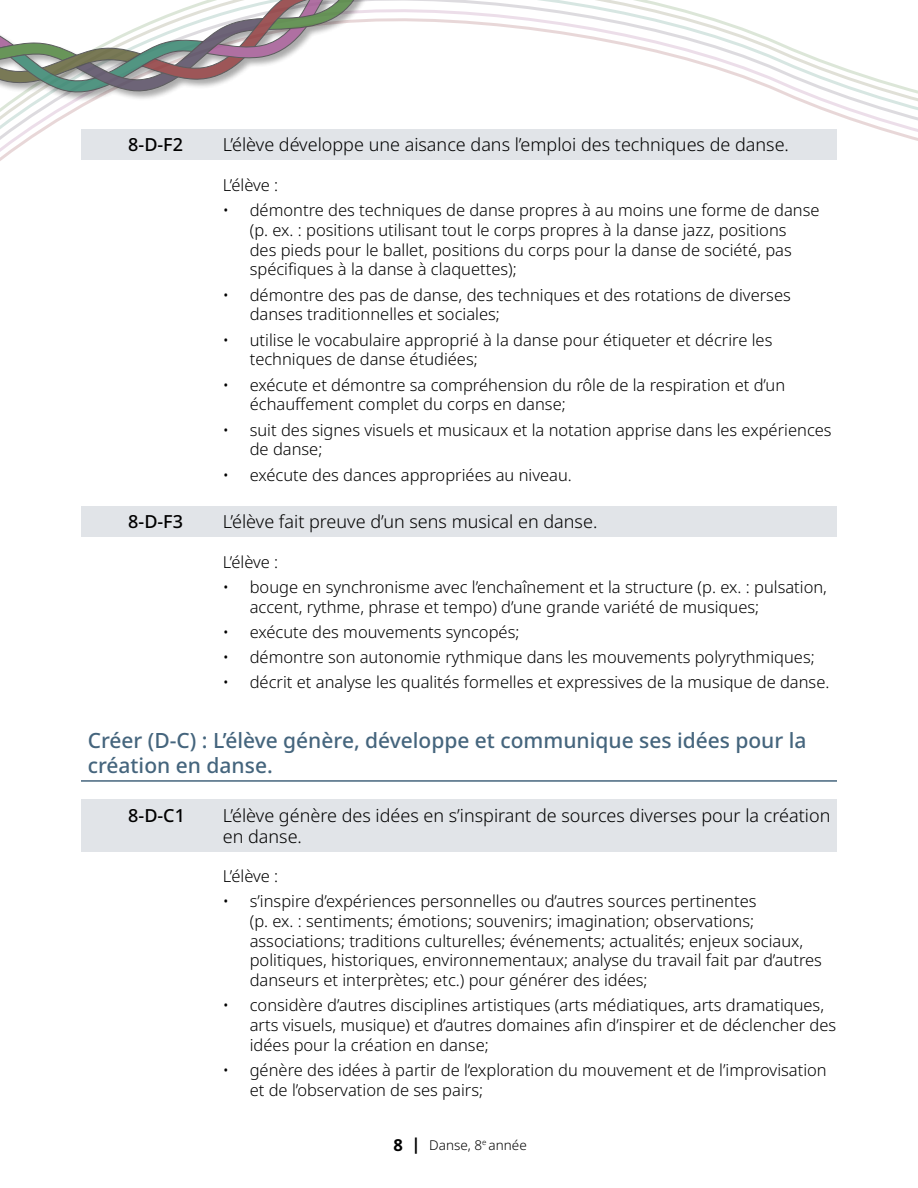
<style>
.page{position:relative;width:918px;height:1188px;background:#fff}
.page>*{position:absolute;margin:0;border:0;box-sizing:border-box;transform-origin:0 0}
.Header_Outcomes{font:500 21px/25.2px "Noto Sans";color:#45657d}
.GLO_arts{font:300 18px/21.6px "Noto Sans";color:#000}
.GLO_arts-2{font:500 18px "Noto Sans";color:#000}
.Bullet_Outcome_no_bullet{font:300 16.5px/19.8px "Noto Sans";color:#000}
.t1{font:300 13.5px "Noto Sans";color:#000}
.s1{font-weight:700;font-size:16.5px}
</style>
<div class="page">
<svg style="left:0;top:0;width:918px;height:161px"></svg>
<div style="left:0;top:0;width:515px;height:102px;background:#000;opacity:.4"></div>
<svg style="left:0;top:0;width:407px;height:96px"></svg>
<div style="left:81px;top:129px;width:756px;height:31px;background:#e1e4e8"></div>
<div style="left:81px;top:506px;width:756px;height:31px;background:#e1e4e8"></div>
<hr style="left:81px;top:780px;width:756px;height:2px;background:#45657d">
<div style="left:81px;top:799px;width:756px;height:53px;background:#e1e4e8"></div>
<h4 class="GLO_arts-2" style="left:128px;top:132px;width:56px">8-D-F2</h4>
<h4 class="GLO_arts" style="left:223px;top:134px;width:568px">L’élève développe une aisance dans l’emploi des techniques de danse.</h4>
<p class="Bullet_Outcome_no_bullet" style="left:223px;top:175px;width:57px">L’élève :</p>
<p class="Bullet_Outcome_no_bullet" style="left:250px;top:201px;width:571px;text-indent:-27px">• démontre des techniques de danse propres à au moins une forme de danse (p. ex. : positions utilisant tout le corps propres à la danse jazz, positions<br>des pieds pour le ballet, positions du corps pour la danse de société, pas spécifiques à la danse à claquettes);</p>
<p class="Bullet_Outcome_no_bullet" style="left:250px;top:285px;width:543px;text-indent:-27px">• démontre des pas de danse, des techniques et des rotations de diverses danses traditionnelles et sociales;</p>
<p class="Bullet_Outcome_no_bullet" style="left:250px;top:330px;width:524px;text-indent:-27px">• utilise le vocabulaire approprié à la danse pour étiqueter et décrire les techniques de danse étudiées;</p>
<p class="Bullet_Outcome_no_bullet" style="left:250px;top:375px;width:537px;text-indent:-27px">• exécute et démontre sa compréhension du rôle de la respiration et d’un échauffement complet du corps en danse;</p>
<p class="Bullet_Outcome_no_bullet" style="left:250px;top:420px;width:583px;text-indent:-27px">• suit des signes visuels et musicaux et la notation apprise dans les expériences de danse;</p>
<p class="Bullet_Outcome_no_bullet" style="left:223px;top:465px;width:351px">• exécute des dances appropriées au niveau.</p>
<h4 class="GLO_arts-2" style="left:128px;top:509px;width:56px">8-D-F3</h4>
<h4 class="GLO_arts" style="left:223px;top:511px;width:376px">L’élève fait preuve d’un sens musical en danse.</h4>
<p class="Bullet_Outcome_no_bullet" style="left:223px;top:552px;width:57px">L’élève :</p>
<p class="Bullet_Outcome_no_bullet" style="left:250px;top:578px;width:579px;text-indent:-27px">• bouge en synchronisme avec l’enchaînement et la structure (p. ex. : pulsation, accent, rythme, phrase et tempo) d’une grande variété de musiques;</p>
<p class="Bullet_Outcome_no_bullet" style="left:223px;top:623px;width:298px">• exécute des mouvements syncopés;</p>
<p class="Bullet_Outcome_no_bullet" style="left:223px;top:648px;width:594px">• démontre son autonomie rythmique dans les mouvements polyrythmiques;</p>
<p class="Bullet_Outcome_no_bullet" style="left:223px;top:673px;width:608px">• décrit et analyse les qualités formelles et expressives de la musique de danse.</p>
<h3 class="Header_Outcomes" style="left:88px;top:729px;width:720px">Créer (D-C) : L’élève génère, développe et communique ses idées pour la création en danse.</h3>
<h4 class="GLO_arts-2" style="left:128px;top:802px;width:58px">8-D-C1</h4>
<h4 class="GLO_arts" style="left:223px;top:805px;width:609px">L’élève génère des idées en s’inspirant de sources diverses pour la création en danse.</h4>
<p class="Bullet_Outcome_no_bullet" style="left:223px;top:866px;width:57px">L’élève :</p>
<p class="Bullet_Outcome_no_bullet" style="left:250px;top:892px;width:574px;text-indent:-27px">• s’inspire d’expériences personnelles ou d’autres sources pertinentes<br>(p. ex. : sentiments; émotions; souvenirs; imagination; observations; associations; traditions culturelles; événements; actualités; enjeux sociaux, politiques, historiques, environnementaux; analyse du travail fait par d’autres danseurs et interprètes; etc.) pour générer des idées;</p>
<p class="Bullet_Outcome_no_bullet" style="left:250px;top:996px;width:588px;text-indent:-27px">• considère d’autres disciplines artistiques (arts médiatiques, arts dramatiques, arts visuels, musique) et d’autres domaines afin d’inspirer et de déclencher des idées pour la création en danse;</p>
<p class="Bullet_Outcome_no_bullet" style="left:250px;top:1061px;width:579px;text-indent:-27px">• génère des idées à partir de l’exploration du mouvement et de l’improvisation et de l’observation de ses pairs;</p>
<p class="t1" style="left:394px;top:1135px;width:135px"><span class="s1">8 |</span> Danse, 8<sup>e</sup> année</p>
</div>
